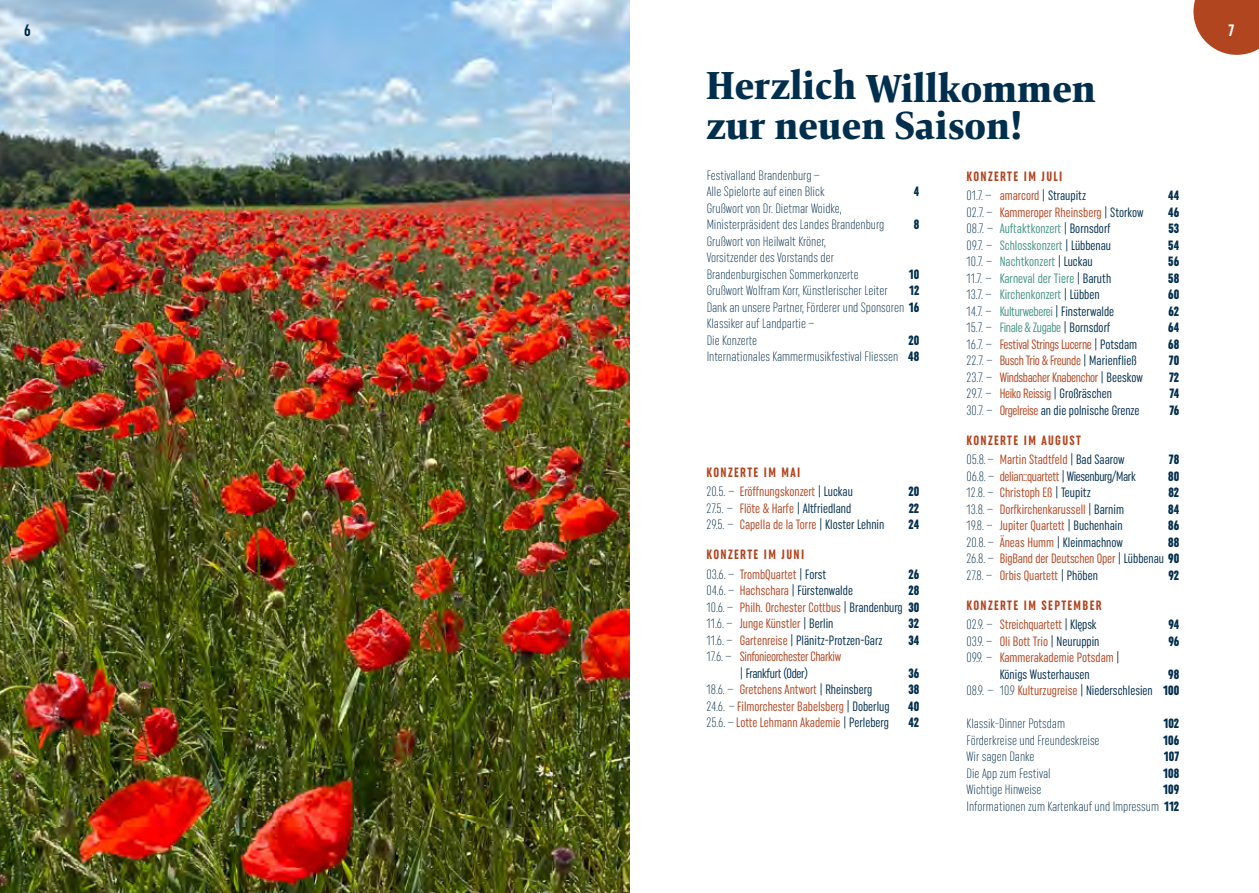
<style>
.page{position:relative;width:1259px;height:893px;background:#fff}
.page>*{position:absolute;margin:0;border:0;box-sizing:border-box;transform-origin:0 0}
.t1{font:800 40.5px/37.2px "Mangan Nova";color:#002e4d}
.t2{font:700 extra-condensed 16.5px "Uniform";color:#002e4d}
.t3{font:700 extra-condensed 16.5px "Uniform";color:#fff}
.t4{font:extra-condensed 13.5px/16.5px "Uniform";color:#b14520;text-align:justify}
.t5{font:300 extra-condensed 13.5px/16.5px "Uniform";color:#002e4d}
.t6{font:extra-condensed 13.5px/16.5px "Uniform";color:#002e4d;text-align:right}
.t7{font:extra-condensed 13.5px/16.5px "Uniform";letter-spacing:-.025em;color:#b14520;text-align:center}
.t8{font:extra-condensed 13.5px "Uniform";color:#429385}
.t9{font:700 extra-condensed 13.5px/19.5px "Uniform";letter-spacing:.1em;color:#b14520}
.t10{font:900 extra-condensed 13.5px "Uniform";color:#002e4d}
.t11{font:extra-condensed 13.5px "Uniform";letter-spacing:-.02em;color:#b14520}
.t12{font:extra-condensed 13.5px "Uniform";letter-spacing:-.025em;color:#429385}
.s1{font-weight:300;color:#002e4d}
.s2{font-weight:400}
.s3{font-weight:400;color:#002e4d}
.s4{color:#002e4d}
.s5{font-weight:300}
.s6{color:#b14520}
.s7{font-weight:900}
.s8{font-weight:700}
.s9{font-weight:900;color:#002e4d}
</style>
<div class="page">
<svg style="left:1193px;top:0;width:66px;height:55px;background:#bb5e3e"></svg>
<img style="left:0;top:0;width:629px;height:893px">
<p class="t2" style="left:24px;top:21px;width:8px">6</p>
<p class="t3" style="left:1228px;top:21px;width:7px">7</p>
<h1 class="t1" style="left:706px;top:70px;width:391px">Herzlich Willkommen zur neuen Saison!</h1>
<p class="t5" style="left:706px;top:167px;width:119px">Festivalland Brandenburg –<br>Alle Spielorte auf einen Blick</p>
<p class="t9" style="left:966px;top:166px;width:121px">KONZERTE IM JULI<br><span class="s1">01.7. –</span> <span class="s2">amarcord</span> <span class="s3">| Straupitz</span></p>
<p class="t10" style="left:914px;top:184px;width:7px">4</p>
<p class="t10" style="left:1168px;top:188px;width:13px">44</p>
<p class="t5" style="left:706px;top:200px;width:179px">Grußwort von Dr. Dietmar Woidke,<br>Ministerpräsident des Landes Brandenburg</p>
<p class="t4" style="left:966px;top:204px;width:179px"><span class="s1">02.7. –</span> Kammeroper Rheinsberg <span class="s4">| Storkow</span></p>
<p class="t10" style="left:1168px;top:204px;width:13px">46</p>
<p class="t8" style="left:966px;top:221px;width:145px"><span class="s1">08.7. –</span> Auftaktkonzert <span class="s4">| Bornsdorf</span></p>
<p class="t10" style="left:1168px;top:221px;width:12px">53</p>
<p class="t8" style="left:966px;top:237px;width:146px"><span class="s1">09.7. –</span> Schlosskonzert <span class="s4">| Lübbenau</span></p>
<p class="t10" style="left:1168px;top:237px;width:12px">54</p>
<p class="t8" style="left:966px;top:254px;width:128px"><span class="s1">10.7. –</span> Nachtkonzert <span class="s4">| Luckau</span></p>
<p class="t10" style="left:1168px;top:254px;width:12px">56</p>
<p class="t8" style="left:966px;top:270px;width:146px"><span class="s1">11.7. –</span> Karneval der Tiere <span class="s4">| Baruth</span></p>
<p class="t10" style="left:1168px;top:270px;width:12px">58</p>
<p class="t8" style="left:966px;top:287px;width:135px"><span class="s1">13.7. –</span> Kirchenkonzert <span class="s4">| Lübben</span></p>
<p class="t10" style="left:1168px;top:287px;width:13px">60</p>
<p class="t8" style="left:966px;top:303px;width:149px"><span class="s1">14.7. –</span> Kulturweberei <span class="s4">| Finsterwalde</span></p>
<p class="t10" style="left:1168px;top:303px;width:12px">62</p>
<p class="t12" style="left:966px;top:320px;width:145px"><span class="s1">15.7. –</span> Finale &amp; Zugabe <span class="s4">| Bornsdorf</span></p>
<p class="t10" style="left:1168px;top:320px;width:13px">64</p>
<p class="t7" style="left:966px;top:336px;width:172px"><span class="s1">16.7. –</span> Festival Strings Lucerne <span class="s4">| Potsdam</span></p>
<p class="t10" style="left:1168px;top:336px;width:13px">68</p>
<p class="t7" style="left:966px;top:352px;width:172px"><span class="s1">22.7. –</span> Busch Trio &amp; Freunde <span class="s4">| Marienfließ</span></p>
<p class="t10" style="left:1169px;top:353px;width:12px">70</p>
<p class="t7" style="left:966px;top:369px;width:178px"><span class="s1">23.7. –</span> Windsbacher Knabenchor <span class="s4">| Beeskow</span></p>
<p class="t10" style="left:1169px;top:369px;width:12px">72</p>
<p class="t11" style="left:966px;top:386px;width:147px"><span class="s1">29.7. –</span> Heiko Reissig <span class="s4">| Großräschen</span></p>
<p class="t10" style="left:1169px;top:386px;width:11px">74</p>
<p class="t6" style="left:966px;top:402px;width:174px"><span class="s5">30.7. –</span> <span class="s6">Orgelreise</span> an die polnische Grenze</p>
<p class="t10" style="left:1169px;top:402px;width:11px">76</p>
<p class="t9" style="left:966px;top:430px;width:159px">KONZERTE IM AUGUST<br><span class="s1">05.8. –</span> <span class="s2">Martin Stadtfeld</span> <span class="s3">| Bad Saarow</span></p>
<p class="t10" style="left:914px;top:217px;width:7px">8</p>
<p class="t5" style="left:706px;top:233px;width:154px">Grußwort von Heilwalt Kröner,<br>Vorsitzender des Vorstands der<br>Brandenburgischen Sommerkonzerte</p>
<p class="t10" style="left:909px;top:266px;width:12px">10</p>
<p class="t5" style="left:706px;top:282px;width:183px">Grußwort Wolfram Korr, Künstlerischer Leiter</p>
<p class="t5" style="left:706px;top:282px;width:214px;text-indent:202px"><span class="s7">12<br></span>Dank an unsere Partner, Förderer und Sponsoren <span class="s7">16<br></span>Klassiker auf Landpartie –<br>Die Konzerte</p>
<p class="t5" style="left:706px;top:332px;width:214px;text-align:right"><span class="s7">20<br></span>Internationales Kammermusikfestival Fliessen <span class="s7">48</span></p>
<p class="t10" style="left:1169px;top:452px;width:12px">78</p>
<p class="t4" style="left:706px;top:462px;width:148px;line-height:19.5px"><span class="s8">KONZERTE IM MAI<br></span><span class="s1">20.5. –</span> Eröffnungskonzert <span class="s4">| Luckau</span></p>
<p class="t7" style="left:966px;top:468px;width:171px"><span class="s1">06.8. –</span> delian::quartett <span class="s4">| Wiesenburg/Mark</span></p>
<p class="t10" style="left:1168px;top:468px;width:13px">80</p>
<p class="t4" style="left:966px;top:484px;width:126px"><span class="s1">12.8. –</span> Christoph Eß <span class="s4">| Teupitz</span></p>
<p class="t10" style="left:1168px;top:485px;width:12px">82</p>
<p class="t4" style="left:966px;top:501px;width:159px"><span class="s1">13.8. –</span> Dorfkirchenkarussell <span class="s4">| Barnim</span></p>
<p class="t10" style="left:1168px;top:501px;width:13px">84</p>
<p class="t4" style="left:966px;top:517px;width:157px"><span class="s1">19.8. –</span> Jupiter Quartett <span class="s4">| Buchenhain</span></p>
<p class="t10" style="left:1168px;top:518px;width:13px">86</p>
<p class="t6" style="left:966px;top:534px;width:158px"><span class="s5">20.8. –</span> <span class="s6">Äneas Humm</span> | Kleinmachnow</p>
<p class="t10" style="left:908px;top:484px;width:12px">20</p>
<p class="t6" style="left:706px;top:500px;width:146px"><span class="s5">27.5. –</span> <span class="s6">Flöte &amp; Harfe</span> | Altfriedland</p>
<p class="t10" style="left:908px;top:500px;width:12px">22</p>
<p class="t4" style="left:706px;top:516px;width:179px"><span class="s1">29.5. –</span> Capella de la Torre <span class="s4">| Kloster Lehnin</span></p>
<p class="t10" style="left:908px;top:517px;width:12px">24</p>
<p class="t9" style="left:706px;top:545px;width:121px">KONZERTE IM JUNI<br><span class="s1">03.6. –</span> <span class="s2">TrombQuartet</span> <span class="s3">| Forst</span></p>
<p class="t4" style="left:966px;top:534px;width:214px;text-indent:202px"><span class="s9">88<br></span><span class="s1">26.8. –</span> BigBand der Deutschen Oper <span class="s4">| Lübbenau</span> <span class="s9">90<br></span><span class="s1">27.8. –</span> Orbis Quartett <span class="s4">| Phöben</span></p>
<p class="t10" style="left:908px;top:566px;width:12px">26</p>
<p class="t10" style="left:1168px;top:567px;width:12px">92</p>
<p class="t6" style="left:706px;top:582px;width:148px"><span class="s5">04.6. –</span> <span class="s6">Hachschara</span> | Fürstenwalde</p>
<p class="t4" style="left:706px;top:582px;width:214px;text-indent:202px"><span class="s9">28<br></span><span class="s1">10.6. –</span> Philh. Orchester Cottbus <span class="s4">| Brandenburg</span> <span class="s9">30<br></span><span class="s1">11.6. –</span> Junge Künstler <span class="s4">| Berlin</span></p>
<p class="t10" style="left:908px;top:616px;width:12px">32</p>
<p class="t6" style="left:706px;top:632px;width:177px"><span class="s5">11.6. –</span> <span class="s6">Gartenreise</span> | Plänitz-Protzen-Garz</p>
<p class="t10" style="left:908px;top:632px;width:12px">34</p>
<p class="t7" style="left:706px;top:648px;width:136px"><span class="s1">17.6. –</span> Sinfonieorchester Charkiw <span class="s4">| Frankfurt (Oder)</span></p>
<p class="t10" style="left:908px;top:665px;width:12px">36</p>
<p class="t4" style="left:706px;top:681px;width:167px"><span class="s1">18.6. –</span> Gretchens Antwort <span class="s4">| Rheinsberg</span></p>
<p class="t10" style="left:908px;top:682px;width:12px">38</p>
<p class="t4" style="left:706px;top:698px;width:184px"><span class="s1">24.6. –</span> Filmorchester Babelsberg <span class="s4">| Doberlug</span></p>
<p class="t10" style="left:908px;top:698px;width:13px">40</p>
<p class="t4" style="left:706px;top:714px;width:184px"><span class="s1">25.6. –</span> Lotte Lehmann Akademie <span class="s4">| Perleberg</span></p>
<p class="t10" style="left:908px;top:715px;width:12px">42</p>
<p class="t9" style="left:966px;top:595px;width:137px">KONZERTE IM SEPTEMBER<br><span class="s1">02.9. –</span> <span class="s2">Streichquartett</span> <span class="s3">| Klępsk</span></p>
<p class="t10" style="left:1168px;top:617px;width:12px">94</p>
<p class="t4" style="left:966px;top:633px;width:134px"><span class="s1">03.9. –</span> Oli Bott Trio <span class="s4">| Neuruppin</span></p>
<p class="t10" style="left:1168px;top:633px;width:12px">96</p>
<p class="t4" style="left:966px;top:649px;width:155px;text-align:center"><span class="s1">09.9. –</span> Kammerakademie Potsdam <span class="s4">|<br>Königs Wusterhausen</span></p>
<p class="t6" style="left:966px;top:666px;width:214px"><span class="s7">98<br></span><span class="s5">08.9. – 10.9</span> <span class="s6">Kulturzugreise</span> | Niederschlesien <span class="s7">100</span></p>
<p class="t5" style="left:966px;top:715px;width:100px">Klassik-Dinner Potsdam</p>
<p class="t10" style="left:1163px;top:716px;width:17px">102</p>
<p class="t5" style="left:966px;top:732px;width:135px">Förderkreise und Freundeskreise</p>
<p class="t10" style="left:1163px;top:732px;width:17px">106</p>
<p class="t5" style="left:966px;top:748px;width:70px">Wir sagen Danke</p>
<p class="t10" style="left:1164px;top:749px;width:17px">107</p>
<p class="t5" style="left:966px;top:765px;width:86px">Die App zum Festival</p>
<p class="t10" style="left:1163px;top:765px;width:17px">108</p>
<p class="t5" style="left:966px;top:781px;width:77px">Wichtige Hinweise</p>
<p class="t5" style="left:966px;top:781px;width:214px;text-align:right"><span class="s7">109<br></span>Informationen zum Kartenkauf und Impressum <span class="s7">112</span></p>
</div>
